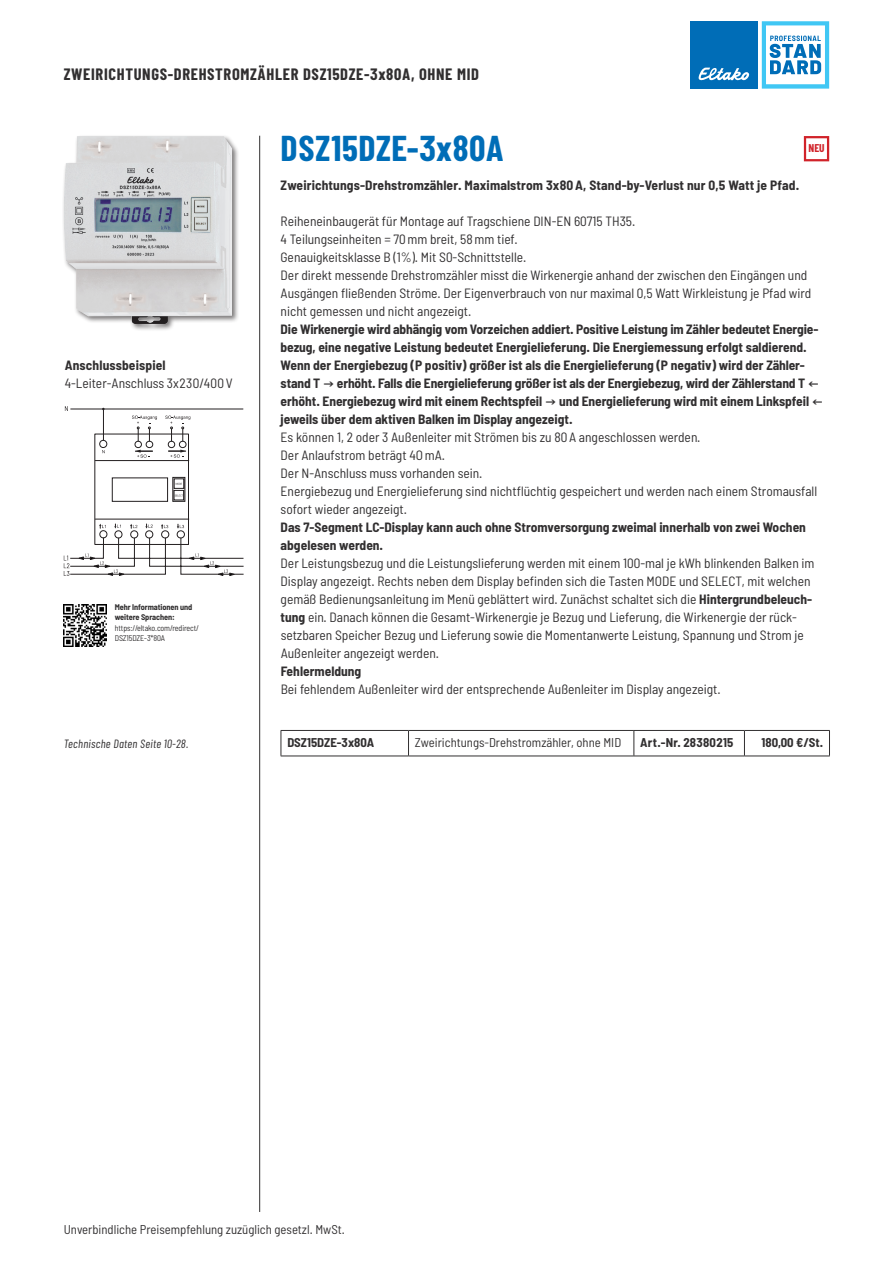
<style>
.page{position:relative;width:893px;height:1263px;background:#fff}
.page>*{position:absolute;margin:0;border:0;box-sizing:border-box;transform-origin:0 0}
.t1{font:700 36px "Barlow Condensed";letter-spacing:.02em;color:#006db7}
.t2{font:700 16.5px "Barlow Condensed";letter-spacing:.04em;color:#312f30}
.t3{font:semi-condensed 13.5px/18px "Barlow";color:#312f30}
.t4{font:700 semi-condensed 13.5px/18px "Barlow";color:#312f30}
.t5{font:semi-condensed 12.75px "Barlow";color:#312f30}
.t6{font:700 semi-condensed 12.75px "Barlow";color:#312f30}
.t7{font:700 semi-condensed 12.75px "Barlow";letter-spacing:.02em;color:#312f30}
.t8{font:italic 12px "Barlow Condensed";letter-spacing:.02em;color:#312f30}
.t9{font:700 11.25px "Barlow Condensed";color:#d1232a}
.t10{font:semi-condensed 8.25px/9.8px "Barlow";letter-spacing:-.015em;color:#312f30}
.t11{font:700 semi-condensed 8.25px/9.8px "Barlow";letter-spacing:-.01em;color:#312f30}
.s1{font-weight:700}
</style>
<div class="page">
<hr style="left:259px;top:136px;width:1px;height:1076px;background:#312f30">
<div style="left:690px;top:21px;width:68px;height:68px;background:#006db7"></div>
<svg style="left:698px;top:68px;width:51px;height:13px"></svg>
<svg style="left:762px;top:21px;width:67px;height:68px"></svg>
<div style="left:62px;top:134px;width:178px;height:198px;background:#231f20;opacity:.6"></div>
<img style="left:64px;top:163px;width:104px;height:161px">
<hr style="left:281px;top:730px;width:127px;height:1px;background:#312f30">
<svg style="left:281px;top:731px;width:1px;height:25px"></svg>
<hr style="left:281px;top:756px;width:127px;height:1px;background:#312f30">
<hr style="left:744px;top:730px;width:86px;height:1px;background:#312f30">
<svg style="left:829px;top:731px;width:1px;height:25px"></svg>
<hr style="left:408px;top:756px;width:226px;height:1px;background:#312f30">
<hr style="left:634px;top:756px;width:110px;height:1px;background:#312f30">
<hr style="left:744px;top:756px;width:86px;height:1px;background:#312f30">
<hr style="left:408px;top:730px;width:226px;height:1px;background:#312f30">
<svg style="left:408px;top:731px;width:1px;height:25px"></svg>
<hr style="left:634px;top:730px;width:110px;height:1px;background:#312f30">
<svg style="left:634px;top:731px;width:1px;height:25px"></svg>
<svg style="left:744px;top:731px;width:1px;height:25px"></svg>
<svg style="left:64px;top:406px;width:179px;height:170px"></svg>
<img style="left:64px;top:604px;width:42px;height:43px">
<svg style="left:804px;top:136px;width:25px;height:25px"></svg>
<p class="t2" style="left:64px;top:64px;width:417px">ZWEIRICHTUNGS-DREHSTROMZÄHLER DSZ15DZE-3x80A, OHNE MID</p>
<p class="t4" style="left:65px;top:356px;width:102px">Anschlussbeispiel</p>
<p class="t3" style="left:65px;top:374px;width:170px">4-Leiter-Anschluss 3x230/400V</p>
<p class="t11" style="left:115px;top:602px;width:79px">Mehr Informationen und weitere Sprachen:</p>
<p class="t10" style="left:115px;top:623px;width:85px">https://eltako.com/redirect/<br>DSZ15DZE-3*80A</p>
<p class="t8" style="left:64px;top:736px;width:126px">Technische Daten Seite 10-28.</p>
<h1 class="t1" style="left:281px;top:126px;width:225px">DSZ15DZE-3x80A</h1>
<p class="t4" style="left:281px;top:176px;width:520px">Zweirichtungs-Drehstromzähler. Maximalstrom 3x80A, Stand-by-Verlust nur 0,5 Watt je Pfad.</p>
<p class="t3" style="left:281px;top:212px;width:532px">Reiheneinbaugerät für Montage auf Tragschiene DIN-EN 60715 TH35.<br>4 Teilungseinheiten = 70mm breit, 58mm tief.<br>Genauigkeitsklasse B (1%). Mit S0-Schnittstelle.<br>Der direkt messende Drehstromzähler misst die Wirkenergie anhand der zwischen den Eingängen und Ausgängen fließenden Ströme. Der Eigenverbrauch von nur maximal 0,5 Watt Wirkleistung je Pfad wird nicht gemessen und nicht angezeigt.</p>
<p class="t4" style="left:281px;top:320px;width:544px">Die Wirkenergie wird abhängig vom Vorzeichen addiert. Positive Leistung im Zähler bedeutet Energie&shy;bezug, eine negative Leistung bedeutet Energielieferung. Die Energiemessung erfolgt saldierend.<br>Wenn der Energiebezug (P positiv) größer ist als die Energielieferung (P negativ) wird der Zähler&shy;stand T → erhöht. Falls die Energielieferung größer ist als der Energiebezug, wird der Zählerstand T ← erhöht. Energiebezug wird mit einem Rechtspfeil → und Energielieferung wird mit einem Linkspfeil ← jeweils über dem aktiven Balken im Display angezeigt.</p>
<p class="t3" style="left:281px;top:428px;width:538px">Es können 1, 2 oder 3 Außenleiter mit Strömen bis zu 80A angeschlossen werden.<br>Der Anlaufstrom beträgt 4OmA.<br>Der N-Anschluss muss vorhanden sein.<br>Energiebezug und Energielieferung sind nichtflüchtig gespeichert und werden nach einem Stromausfall sofort wieder angezeigt.</p>
<p class="t4" style="left:281px;top:518px;width:527px">Das 7-Segment LC-Display kann auch ohne Stromversorgung zweimal innerhalb von zwei Wochen abgelesen werden.</p>
<p class="t3" style="left:281px;top:554px;width:535px">Der Leistungsbezug und die Leistungslieferung werden mit einem 100-mal je kWh blinkenden Balken im Display angezeigt. Rechts neben dem Display befinden sich die Tasten MODE und SELECT, mit welchen gemäß Bedienungsanleitung im Menü geblättert wird. Zunächst schaltet sich die <span class="s1">Hintergrundbeleuch&shy;tung</span> ein. Danach können die Gesamt-Wirkenergie je Bezug und Lieferung, die Wirkenergie der rück&shy;setzbaren Speicher Bezug und Lieferung sowie die Momentanwerte Leistung, Spannung und Strom je Außenleiter angezeigt werden.</p>
<p class="t4" style="left:281px;top:662px;width:82px">Fehlermeldung</p>
<p class="t3" style="left:281px;top:680px;width:442px">Bei fehlendem Außenleiter wird der entsprechende Außenleiter im Display angezeigt.</p>
<p class="t9" style="left:808px;top:141px;width:18px">NEU</p>
<p class="t6" style="left:287px;top:735px;width:89px">DSZ15DZE-3x80A</p>
<p class="t5" style="left:415px;top:735px;width:208px">Zweirichtungs-Drehstromzähler, ohne MID</p>
<p class="t7" style="left:640px;top:735px;width:95px">Art.-Nr. 28380215</p>
<p class="t6" style="left:762px;top:735px;width:63px">180,00 €/St.</p>
<p class="t5" style="left:64px;top:1222px;width:283px">Unverbindliche Preisempfehlung zuzüglich gesetzl. MwSt.</p>
</div>
